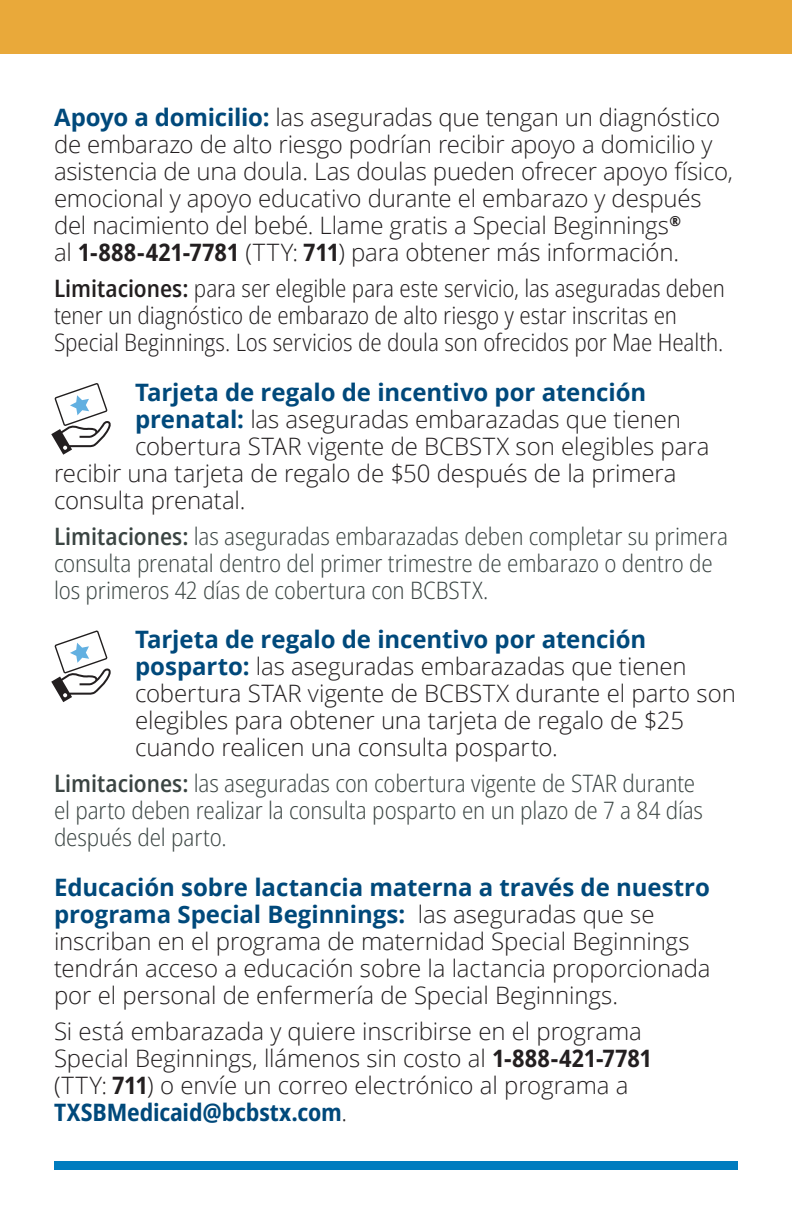
<style>
.page{position:relative;width:792px;height:1224px;background:#fff}
.page>*{position:absolute;margin:0;border:0;box-sizing:border-box;transform-origin:0 0}
.body___nested{font:300 24px/27px "Open Sans";letter-spacing:-.005em;color:#231f20}
.body___nested_limitations{font:300 semi-condensed 24px/27px "Open Sans";letter-spacing:-.005em;color:#3b4543}
.body_-_nested{font:300 24px/27px "Open Sans";letter-spacing:-.005em;color:#231f20}
.body___nested__limitations{font:300 semi-condensed 24px/27px "Open Sans";letter-spacing:-.005em;color:#231f20}
.body_start_here__P{font:300 24px/27px "Open Sans";letter-spacing:-.005em;color:#231f20}
.body___nested-2{font:700 24px "Open Sans";letter-spacing:-.005em;color:#00497b}
.s1{font-weight:700;color:#00497b}
.s2{font-weight:700;font-stretch:semi-condensed}
.s3{font-weight:600}
.s4{font-weight:700;font-stretch:semi-condensed;color:#00497b}
</style>
<div class="page">
<div style="left:54px;top:1161px;width:684px;height:9px;background:#007cbf"></div>
<div style="left:0;top:0;width:792px;height:54px;background:#e9a93a"></div>
<svg style="left:51px;top:383px;width:60px;height:72px"></svg>
<svg style="left:51px;top:631px;width:60px;height:71px"></svg>
<p class="body___nested" style="left:54px;top:104px;width:680px"><span class="s1">Apoyo a domicilio:</span> las aseguradas que tengan un diagnóstico de embarazo de alto riesgo podrían recibir apoyo a domicilio y asistencia de una doula. Las doulas pueden ofrecer apoyo físico, emocional y apoyo educativo durante el embarazo y después del nacimiento del bebé. Llame gratis a Special Beginnings<sup>®<br></sup>al <span class="s2">1-888-421-7781</span> (TTY: <span class="s2">711</span>) para obtener más información.</p>
<p class="body___nested__limitations" style="left:54px;top:275px;width:672px"><span class="s3">Limitaciones:</span> para ser elegible para este servicio, las aseguradas deben tener un diagnóstico de embarazo de alto riesgo y estar inscritas en<br>Special Beginnings. Los servicios de doula son ofrecidos por Mae Health.</p>
<p class="body___nested-2" style="left:135px;top:375px;width:513px">Tarjeta de regalo de incentivo por atención</p>
<p class="body___nested" style="left:135px;top:405px;width:548px"><span class="s1">prenatal:</span> las aseguradas embarazadas que tienen</p>
<p class="body___nested" style="left:135px;top:432px;width:576px">cobertura STAR vigente de BCBSTX son elegibles para</p>
<p class="body___nested" style="left:54px;top:459px;width:624px">recibir una tarjeta de regalo de $50 después de la primera</p>
<p class="body___nested" style="left:54px;top:486px;width:193px">consulta prenatal.</p>
<p class="body___nested_limitations" style="left:54px;top:522px;width:676px"><span class="s3">Limitaciones:</span> las aseguradas embarazadas deben completar su primera consulta prenatal dentro del primer trimestre de embarazo o dentro de los primeros 42 días de cobertura con BCBSTX.</p>
<p class="body_-_nested" style="left:135px;top:626px;width:602px"><span class="s1">Tarjeta de regalo de incentivo por atención posparto:</span> las aseguradas embarazadas que tienen cobertura STAR vigente de BCBSTX durante el parto son elegibles para obtener una tarjeta de regalo de $25 cuando realicen una consulta posparto.</p>
<p class="body___nested_limitations" style="left:54px;top:770px;width:651px"><span class="s3">Limitaciones:</span> las aseguradas con cobertura vigente de STAR durante el parto deben realizar la consulta posparto en un plazo de 7 a 84 días después del parto.</p>
<p class="body___nested" style="left:54px;top:873px;width:658px"><span class="s1">Educación sobre lactancia materna a través de nuestro programa Special Beginnings:</span> las aseguradas que se inscriban en el programa de maternidad Special Beginnings tendrán acceso a educación sobre la lactancia proporcionada por el personal de enfermería de Special Beginnings.</p>
<p class="body_start_here__P" style="left:54px;top:1017px;width:600px">Si está embarazada y quiere inscribirse en el programa Special Beginnings, llámenos sin costo al <span class="s2">1‑888‑421‑7781 </span>(TTY: <span class="s2">711</span>) o envíe un correo electrónico al programa a <span class="s4">TXSBMedicaid@bcbstx.com</span>.</p>
</div>
